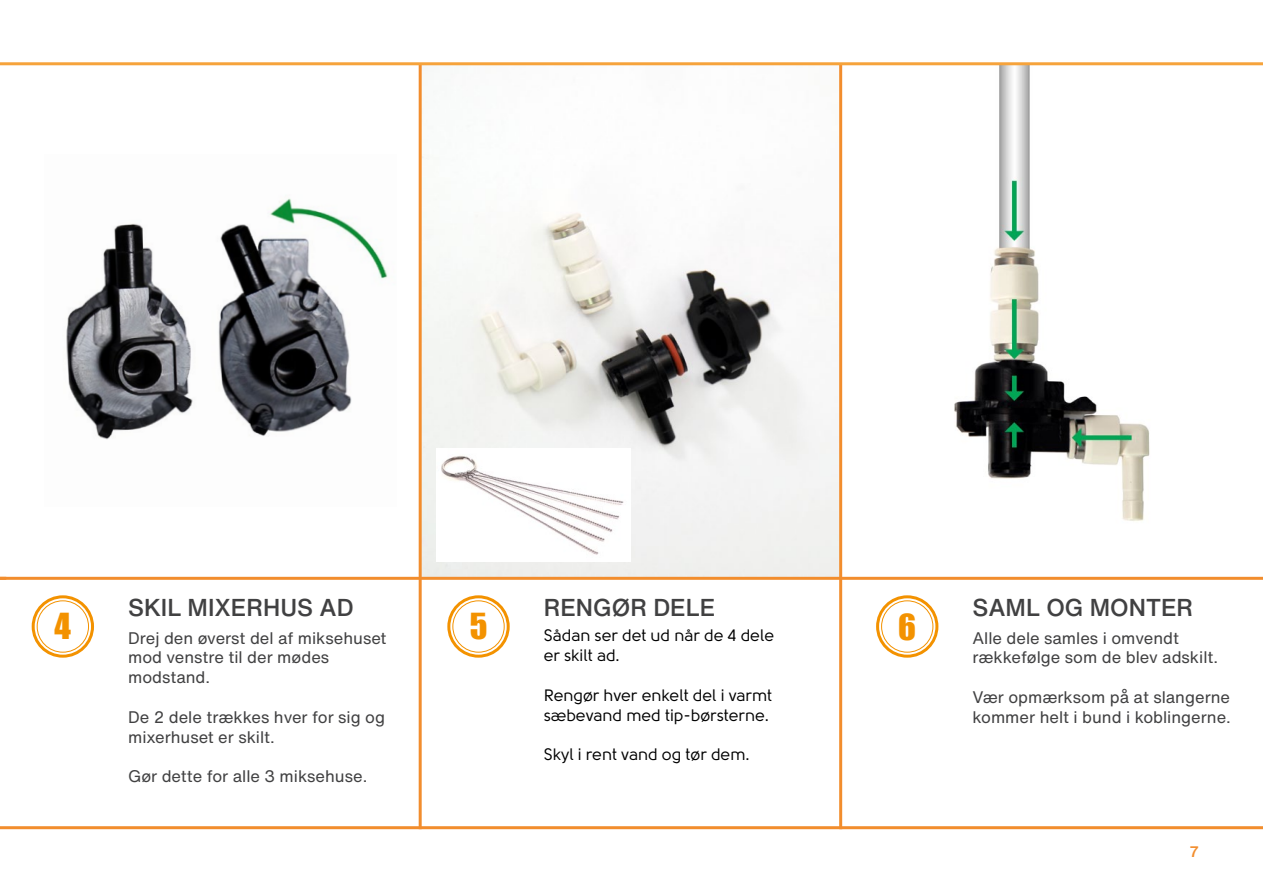
<style>
.page{position:relative;width:1263px;height:893px;background:#fff}
.page>*{position:absolute;margin:0;border:0;box-sizing:border-box;transform-origin:0 0}
.t1{font:33px "Impact";color:#f39200}
.t2{font:500 24px "Helvetica Now Text";color:#414142}
.t3{font:16.5px/19.8px "Helvetica Now Text";color:#414142}
.t4{font:16.5px/19.8px "Solomon";color:#000}
.t5{font:500 15px "Helvetica Now Text";color:#f28d2d}
</style>
<div class="page">
<img style="left:422px;top:65px;width:841px;height:512px">
<hr style="left:0;top:577px;width:1263px;height:3px;background:#f28d2d">
<hr style="left:839px;top:64px;width:3px;height:765px;background:#f28d2d">
<hr style="left:419px;top:64px;width:3px;height:765px;background:#f28d2d">
<img style="left:66px;top:198px;width:322px;height:242px">
<img style="left:436px;top:448px;width:194px;height:113px">
<div style="left:447px;top:595px;width:63px;height:63px;border:3px solid #f39200;border-radius:50%"></div>
<div style="left:452px;top:600px;width:53px;height:53px;border:1px solid #f39200;border-radius:50%"></div>
<div style="left:876px;top:595px;width:62px;height:63px;border:3px solid #f39200;border-radius:50%"></div>
<div style="left:881px;top:600px;width:52px;height:53px;border:1px solid #f39200;border-radius:50%"></div>
<hr style="left:0;top:62px;width:1263px;height:3px;background:#f6a33b">
<hr style="left:0;top:826px;width:1263px;height:3px;background:#f28d2d">
<div style="left:32px;top:595px;width:62px;height:63px;border:3px solid #f39200;border-radius:50%"></div>
<div style="left:37px;top:600px;width:52px;height:53px;border:1px solid #f39200;border-radius:50%"></div>
<h1 class="t1" style="left:55px;top:600px;width:18px">4</h1>
<h2 class="t2" style="left:128px;top:590px;width:227px">SKIL MIXERHUS AD</h2>
<p class="t3" style="left:128px;top:627px;width:260px">Drej den øverst del af miksehuset mod venstre til der mødes modstand.</p>
<p class="t3" style="left:128px;top:706px;width:258px">De 2 dele trækkes hver for sig og mixerhuset er skilt.</p>
<p class="t3" style="left:128px;top:766px;width:241px">Gør dette for alle 3 miksehuse.</p>
<h1 class="t1" style="left:470px;top:601px;width:19px">5</h1>
<h2 class="t2" style="left:544px;top:590px;width:173px">RENGØR DELE</h2>
<p class="t4" style="left:544px;top:626px;width:232px">Sådan ser det ud når de 4 dele</p>
<p class="t4" style="left:544px;top:646px;width:78px">er skilt ad.</p>
<p class="t4" style="left:544px;top:685px;width:230px">Rengør hver enkelt del i varmt sæbevand med tip-børsterne.</p>
<p class="t4" style="left:544px;top:745px;width:207px">Skyl i rent vand og tør dem.</p>
<h1 class="t1" style="left:898px;top:601px;width:19px">6</h1>
<h2 class="t2" style="left:972px;top:590px;width:222px">SAML OG MONTER</h2>
<p class="t3" style="left:972px;top:627px;width:247px">Alle dele samles i omvendt rækkefølge som de blev adskilt.</p>
<p class="t3" style="left:972px;top:687px;width:260px">Vær opmærksom på at slangerne kommer helt i bund i koblingerne.</p>
<p class="t5" style="left:1189px;top:840px;width:11px">7</p>
</div>
